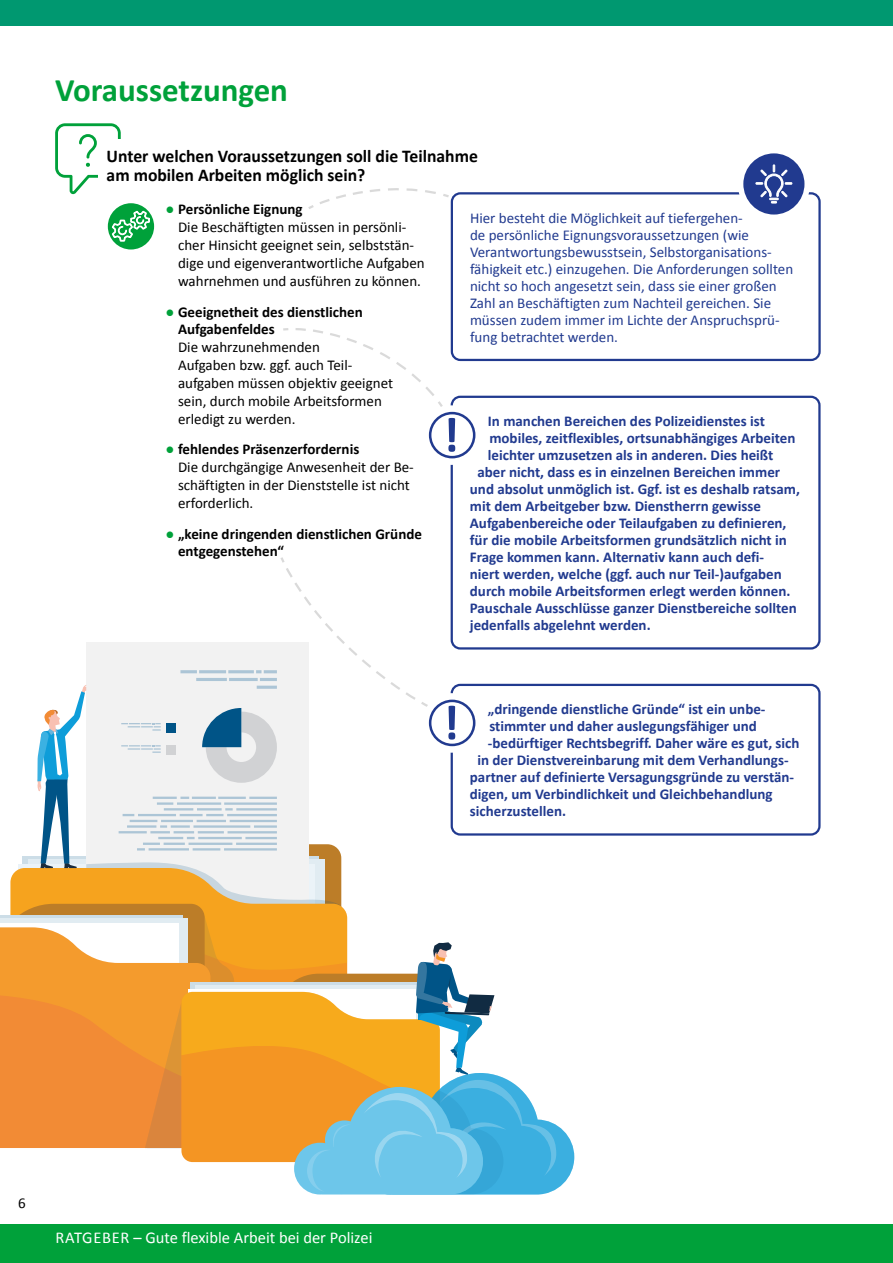
<style>
.page{position:relative;width:893px;height:1263px;background:#fff}
.page>*{position:absolute;margin:0;border:0;box-sizing:border-box;transform-origin:0 0}
.t1{font:700 33px "Calibri";color:#00a13a}
.t2{font:700 18px/19.5px "Calibri";color:#000}
.t3{font:16.5px "Calibri";color:#fff}
.t4{font:700 15px "Calibri";color:#213a8f}
.t5{font:15px/18px "Calibri";color:#000}
.t6{font:15px/17px "Calibri";color:#213a8f}
.t7{font:700 15px/17px "Calibri";color:#000}
.s1{font-weight:700;color:#00a13a}
.s2{font-weight:700}
.s3{color:#00a13a}
</style>
<div class="page">
<div style="left:0;top:1225px;width:893px;height:38px;background:#00a13a"></div>
<div style="left:0;top:0;width:893px;height:26px;background:#009870"></div>
<svg style="left:55px;top:123px;width:66px;height:71px"></svg>
<div style="left:98px;top:140px;width:406px;height:68px;background:#fff"></div>
<div style="left:451px;top:684px;width:370px;height:152px;border:2px solid #213a8f;border-radius:9px"></div>
<div style="left:451px;top:396px;width:370px;height:253px;border:2px solid #213a8f;border-radius:9px"></div>
<div style="left:451px;top:192px;width:370px;height:169px;border:2px solid #213a8f;border-radius:9px"></div>
<svg style="left:740px;top:151px;width:67px;height:66px;background:#42579f"></svg>
<div style="left:738px;top:148px;width:72px;height:72px;border:6px solid #fff;border-radius:50%"></div>
<svg style="left:756px;top:165px;width:36px;height:38px"></svg>
<svg style="left:106px;top:201px;width:50px;height:51px"></svg>
<div style="left:103px;top:199px;width:56px;height:55px;border:4px solid #fff;border-radius:50%"></div>
<svg style="left:112px;top:211px;width:38px;height:30px"></svg>
<div style="left:422px;top:405px;width:59px;height:60px;background:#fff;border-radius:50%"></div>
<div style="left:429px;top:412px;width:46px;height:46px;border:3px solid #213a8f;border-radius:50%"></div>
<svg style="left:448px;top:418px;width:7px;height:34px"></svg>
<svg style="left:308px;top:188px;width:143px;height:23px"></svg>
<svg style="left:283px;top:328px;width:160px;height:79px"></svg>
<svg style="left:0;top:555px;width:574px;height:640px"></svg>
<h1 class="t1" style="left:55px;top:67px;width:234px">Voraussetzungen</h1>
<p class="t2" style="left:107px;top:145px;width:373px">Unter welchen Voraussetzungen soll die Teilnahme am mobilen Arbeiten möglich sein?</p>
<p class="t5" style="left:178px;top:199px;width:248px;text-indent:-12px"><span class="s1">●</span> <span class="s2">Persönliche Eignung<br></span>Die Beschäftigten müssen in persönli&shy;cher Hinsicht geeignet sein, selbststän&shy;dige und eigenverantwortliche Aufgaben wahrnehmen und ausführen zu können.</p>
<p class="t7" style="left:178px;top:303px;width:186px;text-indent:-12px"><span class="s3">●</span> Geeignetheit des dienstlichen<br>Aufgabenfeldes</p>
<p class="t5" style="left:178px;top:337px;width:216px">Die wahrzunehmenden<br>Aufgaben bzw. ggf. auch Teil&shy;aufgaben müssen objektiv geeignet sein, durch mobile Arbeitsformen erledigt zu werden.</p>
<p class="t5" style="left:178px;top:440px;width:237px;text-indent:-12px"><span class="s1">●</span> <span class="s2">fehlendes Präsenzerfordernis<br></span>Die durchgängige Anwesenheit der Be&shy;schäftigten in der Dienststelle ist nicht erforderlich.</p>
<p class="t7" style="left:178px;top:525px;width:245px;text-indent:-12px"><span class="s3">●</span> „keine dringenden dienstlichen Gründe entgegenstehen“</p>
<p class="t6" style="left:470px;top:209px;width:325px">Hier besteht die Möglichkeit auf tiefergehen-<br>de persönliche Eignungsvoraussetzungen (wie Verantwortungsbewusstsein, Selbstorganisations&shy;fähigkeit etc.) einzugehen. Die Anforderungen sollten nicht so hoch angesetzt sein, dass sie einer großen Zahl an Beschäftigten zum Nachteil gereichen. Sie müssen zudem immer im Lichte der Anspruchsprü&shy;fung betrachtet werden.</p>
<p class="t4" style="left:488px;top:411px;width:278px">In manchen Bereichen des Polizeidienstes ist</p>
<p class="t4" style="left:489px;top:428px;width:308px">mobiles, zeitflexibles, ortsunabhängiges Arbeiten</p>
<p class="t4" style="left:488px;top:445px;width:287px">leichter umzusetzen als in anderen. Dies heißt</p>
<p class="t4" style="left:477px;top:462px;width:304px">aber nicht, dass es in einzelnen Bereichen immer</p>
<p class="t4" style="left:470px;top:479px;width:332px">und absolut unmöglich ist. Ggf. ist es deshalb ratsam,</p>
<p class="t4" style="left:470px;top:496px;width:293px">mit dem Arbeitgeber bzw. Dienstherrn gewisse</p>
<p class="t4" style="left:470px;top:513px;width:318px">Aufgabenbereiche oder Teilaufgaben zu definieren,</p>
<p class="t4" style="left:470px;top:530px;width:319px">für die mobile Arbeitsformen grundsätzlich nicht in</p>
<p class="t4" style="left:470px;top:547px;width:296px">Frage kommen kann. Alternativ kann auch defi-</p>
<p class="t4" style="left:470px;top:564px;width:314px">niert werden, welche (ggf. auch nur Teil-)aufgaben</p>
<p class="t4" style="left:470px;top:581px;width:322px">durch mobile Arbeitsformen erlegt werden können.</p>
<p class="t4" style="left:470px;top:598px;width:328px">Pauschale Ausschlüsse ganzer Dienstbereiche sollten</p>
<p class="t4" style="left:470px;top:615px;width:182px">jedenfalls abgelehnt werden.</p>
<p class="t4" style="left:488px;top:699px;width:279px">„dringende dienstliche Gründe“ ist ein unbe-</p>
<p class="t4" style="left:489px;top:716px;width:269px">stimmter und daher auslegungsfähiger und</p>
<p class="t4" style="left:488px;top:733px;width:313px">-bedürftiger Rechtsbegriff. Daher wäre es gut, sich</p>
<p class="t4" style="left:477px;top:750px;width:313px">in der Dienstvereinbarung mit dem Verhandlungs-</p>
<p class="t4" style="left:470px;top:767px;width:326px">partner auf definierte Versagungsgründe zu verstän-</p>
<p class="t4" style="left:470px;top:784px;width:304px">digen, um Verbindlichkeit und Gleichbehandlung</p>
<p class="t4" style="left:470px;top:801px;width:98px">sicherzustellen.</p>
<p class="t5" style="left:18px;top:1193px;width:9px">6</p>
<p class="t3" style="left:56px;top:1226px;width:318px">RATGEBER – Gute flexible Arbeit bei der Polizei</p>
</div>
